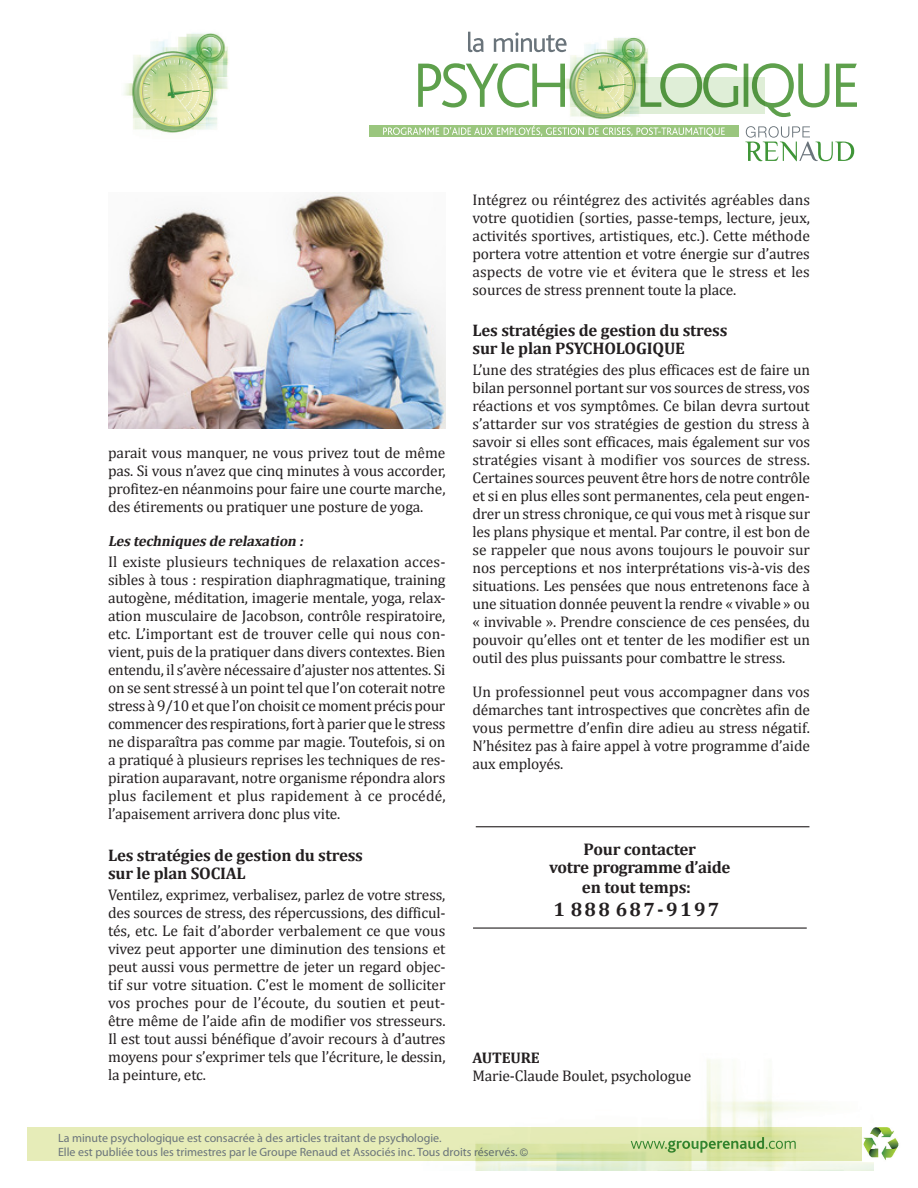
<style>
.page{position:relative;width:918px;height:1188px;background:#fff}
.page>*{position:absolute;margin:0;border:0;box-sizing:border-box;transform-origin:0 0}
.t1{font:700 19.5px "Cambria";color:#231f20}
.Texte_courant{font:700 16.95px "Cambria";letter-spacing:-.02em;color:#231f20}
._2e_niveau{font:700 16.8px/18px "Cambria";letter-spacing:-.01em;color:#231f20}
.texte_courant{font:15.45px/18px "Cambria";letter-spacing:-.01em;color:#231f20;text-align:justify}
.texte_courant-2{font:700 15.45px "Cambria";letter-spacing:-.01em;color:#231f20}
._3_niveau{font:italic 700 14.7px "Cambria";color:#231f20}
.t2{font:12px/14.4px "Myriad Pro";color:#6a747b}
.s1{font-family:"Arial Unicode MS";font-size:10.5px}
</style>
<div class="page">
<hr style="left:473px;top:927px;width:334px;height:2px;background:#231f20">
<hr style="left:476px;top:826px;width:333px;height:1px;background:#231f20">
<img style="left:108px;top:193px;width:338px;height:236px">
<div style="left:28px;top:1128px;width:834px;height:33px;background:#e6ecb8"></div>
<svg style="left:745px;top:126px;width:109px;height:35px"></svg>
<svg style="left:418px;top:63px;width:439px;height:54px"></svg>
<div style="left:369px;top:126px;width:370px;height:11px;background:#9ac67e"></div>
<svg style="left:468px;top:32px;width:88px;height:20px"></svg>
<img style="left:404px;top:1059px;width:469px;height:112px">
<img style="left:124px;top:33px;width:105px;height:100px">
<img style="left:556px;top:37px;width:101px;height:89px">
<img style="left:862px;top:1123px;width:37px;height:38px">
<svg style="left:383px;top:126px;width:342px;height:11px"></svg>
<p class="texte_courant" style="left:108px;top:444px;width:339px">parait vous manquer, ne vous privez tout de même pas. Si vous n’avez que cinq minutes à vous accorder, profitez-en néanmoins pour faire une courte marche, des étirements ou pratiquer une posture de yoga.</p>
<p class="_3_niveau" style="left:108px;top:531px;width:200px">Lestechniquesde relaxation :</p>
<p class="texte_courant" style="left:108px;top:553px;width:339px">Il existe plusieurs techniques de relaxation acces&shy;sibles à tous : respiration diaphragmatique, training autogène, méditation, imagerie mentale, yoga, relax&shy;ation musculaire de Jacobson, contrôle respiratoire, etc. L’important est de trouver celle qui nous con&shy;vient, puis de la pratiquer dans divers contextes. Bien entendu, il s’avère nécessaire d’ajuster nos attentes. Si on se sent stressé à un point tel que l’on coterait notre stress à 9/10 et que l’on choisit ce moment précis pour commencer des respirations, fort à parier que le stress ne disparaîtra pas comme par magie. Toutefois, si on a pratiqué à plusieurs reprises les techniques de res&shy;piration auparavant, notre organisme répondra alors plus facilement et plus rapidement à ce procédé, l’apaisement arrivera donc plus vite.</p>
<p class="_2e_niveau" style="left:108px;top:845px;width:257px">Les stratégies de gestion du stress sur le plan SOCIAL</p>
<p class="texte_courant" style="left:108px;top:885px;width:339px">Ventilez, exprimez, verbalisez, parlez de votre stress, des sources de stress, des répercussions, des difficul&shy;tés, etc. Le fait d’aborder verbalement ce que vous vivez peut apporter une diminution des tensions et peut aussi vous permettre de jeter un regard objec&shy;tif sur votre situation. C’est le moment de solliciter vos proches pour de l’écoute, du soutien et peut&shy;être même de l’aide afin de modifier vos stresseurs.<br>Il est tout aussi bénéfique d’avoir recours à d’autres moyens pour s’exprimer tels que l’écriture, le dessin, la peinture, etc.</p>
<p class="texte_courant" style="left:472px;top:190px;width:339px">Intégrez ou réintégrez des activités agréables dans votre quotidien (sorties, passe-temps, lecture, jeux, activités sportives, artistiques, etc.). Cette méthode portera votre attention et votre énergie sur d’autres aspects de votre vie et évitera que le stress et les sources de stress prennent toute la place.</p>
<p class="_2e_niveau" style="left:472px;top:321px;width:257px">Les stratégies de gestion du stress sur le plan PSYCHOLOGIQUE</p>
<p class="texte_courant" style="left:472px;top:361px;width:339px">L’une des stratégies des plus efficaces est de faire un bilan personnel portant sur vos sources de stress, vos réactions et vos symptômes. Ce bilan devra surtout s’attarder sur vos stratégies de gestion du stress à savoir si elles sont efficaces, mais également sur vos stratégies visant à modifier vos sources de stress.<br>Certaines sources peuvent être hors de notre contrôle et si en plus elles sont permanentes, cela peut engen&shy;drer un stress chronique, ce qui vous met à risque sur les plans physique et mental. Par contre, il est bon de se rappeler que nous avons toujours le pouvoir sur nos perceptions et nos interprétations vis-à-vis des situations. Les pensées que nous entretenons face à une situation donnée peuvent la rendre « vivable » ou « invivable ». Prendre conscience de ces pensées, du pouvoir qu’elles ont et tenter de les modifier est un outil des plus puissants pour combattre le stress.</p>
<p class="texte_courant" style="left:472px;top:683px;width:339px">Un professionnel peut vous accompagner dans vos démarches tant introspectives que concrètes afin de vous permettre d’enfin dire adieu au stress négatif.<br>N’hésitez pas à faire appel à votre programme d’aide aux employés.</p>
<p class="Texte_courant" style="left:584px;top:837px;width:114px">Pour contacter</p>
<p class="Texte_courant" style="left:549px;top:855px;width:183px">votre programme d’aide</p>
<p class="Texte_courant" style="left:582px;top:875px;width:111px">en tout temps:</p>
<p class="t1" style="left:554px;top:896px;width:167px">1 8 8 8 6 8 7 - 9 1 9 7</p>
<p class="texte_courant-2" style="left:472px;top:1046px;width:69px">AUTEURE</p>
<p class="texte_courant" style="left:472px;top:1066px;width:220px">Marie-Claude Boulet, psychologue</p>
<p class="t2" style="left:58px;top:1130px;width:471px">La minute psychologique est consacrée à des articles traitant de psychologie.<br>Elle est publiée tous les trimestres par le Groupe Renaud et Associés inc. Tous droits réservés. <span class="s1">©</span></p>
</div>
